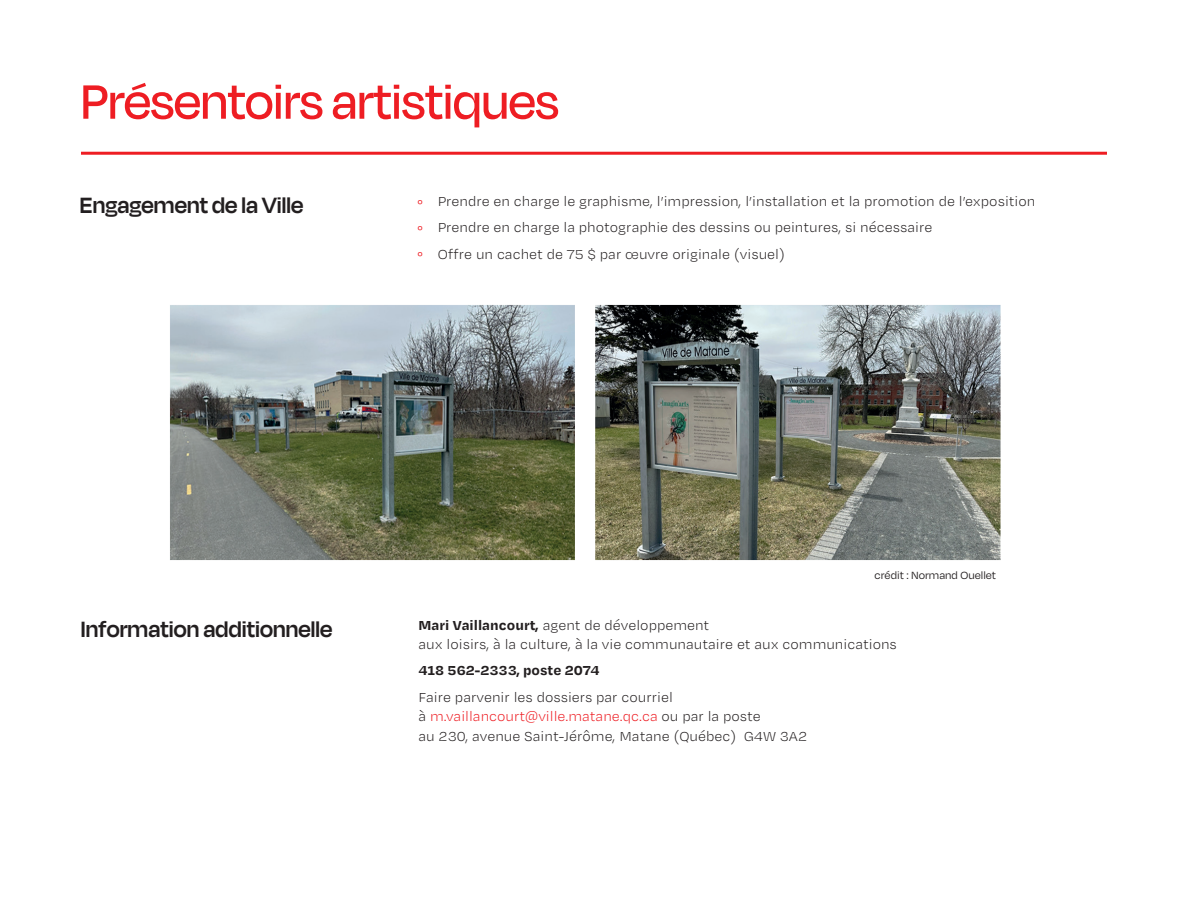
<style>
.page{position:relative;width:1188px;height:918px;background:#fff}
.page>*{position:absolute;margin:0;border:0;box-sizing:border-box;transform-origin:0 0}
.t1{font:500 55.5px "Degular Display";color:#ee1d23}
.t2{font:600 25.5px "Degular Display";letter-spacing:.005em;color:#231f20}
.t3{font:300 15px/19.5px "Degular Text";color:#231f20}
.t4{font:700 15px "Degular Text";color:#231f20}
.t5{font:12px "Degular";color:#231f20}
.s1{font-size:18px;color:#ee1d23}
.s2{font-weight:700}
.s3{color:#ee1d23}
</style>
<div class="page">
<hr style="left:81px;top:152px;width:1026px;height:3px;background:#ee1d23">
<img style="left:170px;top:304px;width:831px;height:257px">
<h1 class="t1" style="left:81px;top:70px;width:479px">Présentoirs artistiques</h1>
<h2 class="t2" style="left:80px;top:190px;width:225px">Engagement de la Ville</h2>
<p class="t3" style="left:417px;top:188px;width:619px;line-height:26.2px"><span class="s1">°</span> Prendre en charge le graphisme, l’impression, l’installation et la promotion de l’exposition <span class="s1">°</span> Prendre en charge la photographie des dessins ou peintures, si nécessaire<br><span class="s1">°</span> Offre un cachet de 75 $ par œuvre originale (visuel)</p>
<p class="t5" style="left:875px;top:568px;width:123px">crédit : Normand Ouellet</p>
<h2 class="t2" style="left:81px;top:614px;width:253px">Information additionnelle</h2>
<p class="t3" style="left:418px;top:615px;width:480px"><span class="s2">Mari Vaillancourt,</span> agent de développement<br>aux loisirs, à la culture, à la vie communautaire et aux communications</p>
<p class="t4" style="left:418px;top:660px;width:183px">418 562-2333, poste 2074</p>
<p class="t3" style="left:418px;top:687px;width:390px">Faire parvenir les dossiers par courriel<br>à <span class="s3">m.vaillancourt@ville.matane.qc.ca</span> ou par la poste<br>au 230, avenue Saint-Jérôme, Matane (Québec) G4W 3A2</p>
</div>
